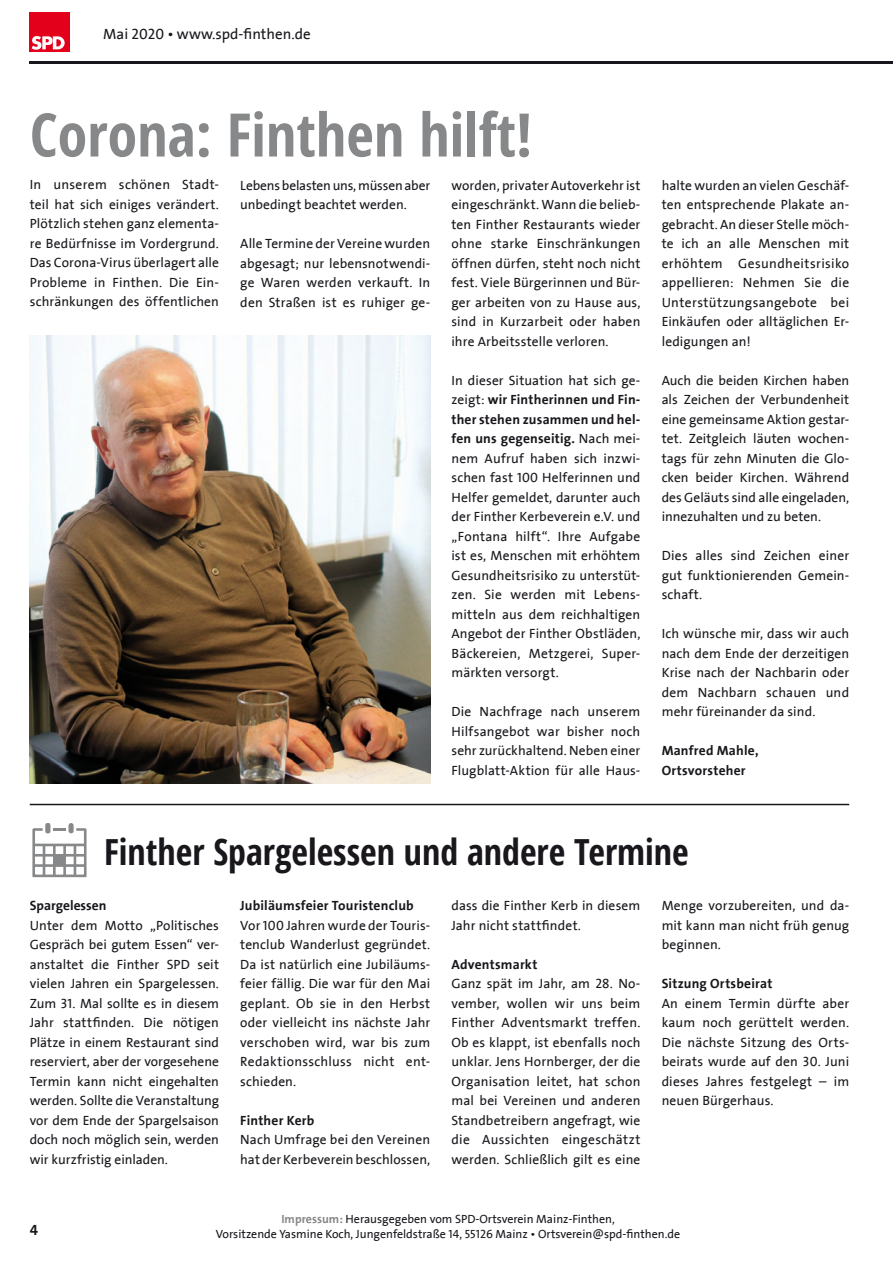
<style>
.page{position:relative;width:893px;height:1263px;background:#fff}
.page>*{position:absolute;margin:0;border:0;box-sizing:border-box;transform-origin:0 0}
.t1{font:700 60px "Open Sans Condensed";color:#87888a}
.t2{font:700 36px "Open Sans Condensed";color:#1a171c}
.t3{font:15px "SPD2002 The Sans";color:#1a171c}
.t4{font:700 15px "SPD2002 The Sans";color:#1a171c}
.t5{font:13.5px/19.5px "SPD2002 The Sans";letter-spacing:.01em;color:#1a171c;text-align:justify}
.t6{font:700 13.5px/19.5px "SPD2002 The Sans";letter-spacing:.015em;color:#1a171c}
.t7{font:12px/15px "SPD2002 The Sans";color:#1a171c;text-align:center}
.s1{font-weight:700}
.s2{font-weight:700;color:#87888a}
</style>
<div class="page">
<img style="left:30px;top:12px;width:39px;height:40px">
<hr style="left:30px;top:62px;width:863px;height:2px;background:#1a171c">
<img style="left:30px;top:336px;width:400px;height:447px">
<hr style="left:30px;top:804px;width:819px;height:1px;background:#1a171c">
<svg style="left:32px;top:823px;width:55px;height:54px"></svg>
<p class="t3" style="left:103px;top:26px;width:209px">Mai 2020 • www.spd-finthen.de</p>
<h1 class="t1" style="left:30px;top:93px;width:504px">Corona: Finthen hilft!</h1>
<p class="t5" style="left:451px;top:176px;width:190px">worden, privater Autoverkehr ist eingeschränkt. Wann die belieb&shy;ten Finther Restaurants wieder ohne starke Einschränkungen öffnen dürfen, steht noch nicht fest. Viele Bürgerinnen und Bür&shy;ger arbeiten von zu Hause aus, sind in Kurzarbeit oder haben ihre Arbeitsstelle verloren.</p>
<p class="t5" style="left:451px;top:371px;width:190px">In dieser Situation hat sich ge&shy;zeigt: <span class="s1">wir Fintherinnen und Fin&shy;ther stehen zusammen und hel&shy;fen uns gegenseitig.</span> Nach mei&shy;nem Aufruf haben sich inzwi&shy;schen fast 100 Helferinnen und Helfer gemeldet, darunter auch der Finther Kerbeverein e.V. und „Fontana hilft“. Ihre Aufgabe ist es, Menschen mit erhöhtem Gesundheitsrisiko zu unterstüt&shy;zen. Sie werden mit Lebens&shy;mitteln aus dem reichhaltigen Angebot der Finther Obstläden, Bäckereien, Metzgerei, Super&shy;märkten versorgt.</p>
<p class="t5" style="left:451px;top:702px;width:190px">Die Nachfrage nach unserem Hilfsangebot war bisher noch sehr zurückhaltend. Neben einer Flugblatt-Aktion für alle Haus-</p>
<p class="t5" style="left:30px;top:175px;width:191px">In unserem schönen Stadt&shy;teil hat sich einiges verändert.<br>Plötzlich stehen ganz elementa&shy;re Bedürfnisse im Vordergrund.<br>Das Corona-Virus überlagert alle Probleme in Finthen. Die Ein&shy;schränkungen des öffentlichen</p>
<p class="t5" style="left:240px;top:176px;width:191px">Lebens belasten uns, müssen aber unbedingt beachtet werden.</p>
<p class="t5" style="left:240px;top:234px;width:191px">Alle Termine der Vereine wurden abgesagt; nur lebensnotwendi&shy;ge Waren werden verkauft. In den Straßen ist es ruhiger ge-</p>
<p class="t5" style="left:662px;top:176px;width:189px">halte wurden an vielen Geschäf&shy;ten entsprechende Plakate an&shy;gebracht. An dieser Stelle möch&shy;te ich an alle Menschen mit erhöhtem Gesundheitsrisiko appellieren: Nehmen Sie die Unterstützungsangebote bei Einkäufen oder alltäglichen Er&shy;ledigungen an!</p>
<p class="t5" style="left:662px;top:371px;width:189px">Auch die beiden Kirchen haben als Zeichen der Verbundenheit eine gemeinsame Aktion gestar&shy;tet. Zeitgleich läuten wochen&shy;tags für zehn Minuten die Glo&shy;cken beider Kirchen. Während des Geläuts sind alle eingeladen, innezuhalten und zu beten.</p>
<p class="t5" style="left:662px;top:546px;width:189px">Dies alles sind Zeichen einer gut funktionierenden Gemein&shy;schaft.</p>
<p class="t5" style="left:662px;top:624px;width:189px">Ich wünsche mir, dass wir auch nach dem Ende der derzeitigen Krise nach der Nachbarin oder dem Nachbarn schauen und mehr füreinander da sind.</p>
<p class="t6" style="left:662px;top:741px;width:98px">Manfred Mahle,<br>Ortsvorsteher</p>
<h2 class="t2" style="left:104px;top:827px;width:586px">Finther Spargelessen und andere Termine</h2>
<p class="t5" style="left:662px;top:897px;width:189px">Menge vorzubereiten, und da&shy;mit kann man nicht früh genug beginnen.</p>
<p class="t6" style="left:662px;top:974px;width:112px">Sitzung Ortsbeirat</p>
<p class="t5" style="left:662px;top:994px;width:189px">An einem Termin dürfte aber kaum noch gerüttelt werden.<br>Die nächste Sitzung des Orts&shy;beirats wurde auf den 30. Juni dieses Jahres festgelegt – im neuen Bürgerhaus.</p>
<p class="t6" style="left:240px;top:896px;width:175px">Jubiläumsfeier Touristenclub</p>
<p class="t5" style="left:240px;top:916px;width:191px">Vor 100 Jahren wurde der Touris&shy;tenclub Wanderlust gegründet.<br>Da ist natürlich eine Jubiläums&shy;feier fällig. Die war für den Mai geplant. Ob sie in den Herbst oder vielleicht ins nächste Jahr verschoben wird, war bis zum Redaktionsschluss nicht ent&shy;schieden.</p>
<p class="t6" style="left:240px;top:1111px;width:76px">Finther Kerb</p>
<p class="t5" style="left:240px;top:1130px;width:191px">Nach Umfrage bei den Vereinen hat der Kerbeverein beschlossen,</p>
<p class="t5" style="left:451px;top:896px;width:190px">dass die Finther Kerb in diesem<br>Jahr nicht stattfindet.</p>
<p class="t6" style="left:451px;top:955px;width:88px">Adventsmarkt</p>
<p class="t5" style="left:451px;top:974px;width:190px">Ganz spät im Jahr, am 28. No&shy;vember, wollen wir uns beim Finther Adventsmarkt treffen.<br>Ob es klappt, ist ebenfalls noch unklar. Jens Hornberger, der die Organisation leitet, hat schon mal bei Vereinen und anderen Standbetreibern angefragt, wie die Aussichten eingeschätzt werden. Schließlich gilt es eine</p>
<p class="t6" style="left:30px;top:896px;width:78px">Spargelessen</p>
<p class="t5" style="left:30px;top:916px;width:191px">Unter dem Motto „Politisches Gespräch bei gutem Essen“ ver&shy;anstaltet die Finther SPD seit vielen Jahren ein Spargelessen.<br>Zum 31. Mal sollte es in diesem Jahr stattfinden. Die nötigen Plätze in einem Restaurant sind reserviert, aber der vorgesehene Termin kann nicht eingehalten werden. Sollte die Veranstaltung vor dem Ende der Spargelsaison doch noch möglich sein, werden wir kurzfristig einladen.</p>
<p class="t4" style="left:30px;top:1222px;width:10px">4</p>
<p class="t7" style="left:216px;top:1212px;width:466px"><span class="s2">Impressum:</span> Herausgegeben vom SPD-Ortsverein Mainz-Finthen,<br>Vorsitzende Yasmine Koch, Jungenfeldstraße 14, 55126 Mainz • Ortsverein@spd-finthen.de</p>
</div>
